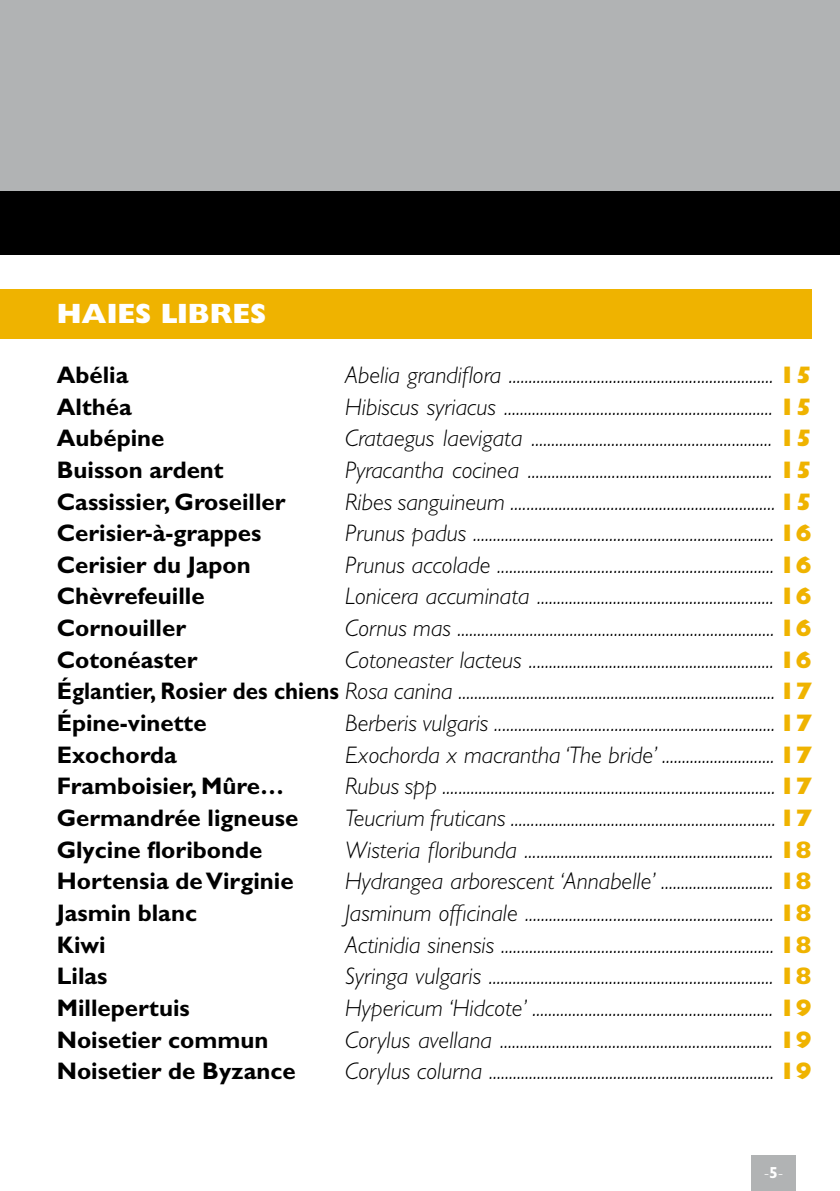
<style>
.page{position:relative;width:840px;height:1191px;background:#fff}
.page>*{position:absolute;margin:0;border:0;box-sizing:border-box;transform-origin:0 0}
.t1{font:800 28px "Gill Sans Std";color:#fff}
.t2{font:italic 300 24px/31.6px "Gill Sans Std";color:#000;text-align:justify}
.t3{font:700 24px "Gill Sans Std";color:#000}
.t4{font:300 16px "Gill Sans Std";color:#fff}
.s1{font-weight:800;font-style:normal;color:#efb300}
.s2{font-weight:700;font-style:normal}
.s3{font-weight:700}
</style>
<div class="page">
<div style="left:750px;top:1155px;width:45px;height:36px;background:#b1b3b4"></div>
<div style="left:0;top:178px;width:839px;height:77px;background:#000"></div>
<div style="left:0;top:0;width:839px;height:191px;background:#b1b3b4"></div>
<div style="left:0;top:289px;width:811px;height:49px;background:#efb300"></div>
<p class="t1" style="left:57px;top:297px;width:43px">HAIES</p>
<p class="t1" style="left:160px;top:297px;width:35px">LIBRES</p>
<p class="t3" style="left:57px;top:361px;width:73px">Abélia</p>
<p class="t2" style="left:345px;top:359px;width:468px">Abelia grandiflora .................................................................. <span class="s1">15</span></p>
<p class="t3" style="left:57px;top:392px;width:76px">Althéa</p>
<p class="t2" style="left:345px;top:391px;width:468px">Hibiscus syriacus ................................................................... <span class="s1">15</span></p>
<p class="t3" style="left:57px;top:424px;width:109px">Aubépine</p>
<p class="t2" style="left:345px;top:423px;width:468px">Crataegus laevigata ............................................................ <span class="s1">15</span></p>
<p class="t3" style="left:57px;top:455px;width:168px">Buisson ardent</p>
<p class="t2" style="left:345px;top:454px;width:468px">Pyracantha cocinea ............................................................. <span class="s1">15</span></p>
<p class="t3" style="left:57px;top:487px;width:230px">Cassissier, Groseiller</p>
<p class="t2" style="left:345px;top:486px;width:468px">Ribes sanguineum .................................................................. <span class="s1">15</span></p>
<p class="t3" style="left:57px;top:519px;width:206px">Cerisier-à-grappes</p>
<p class="t2" style="left:345px;top:517px;width:468px">Prunus padus ........................................................................... <span class="s1">16</span></p>
<p class="t3" style="left:57px;top:550px;width:195px">Cerisier du Japon</p>
<p class="t2" style="left:345px;top:549px;width:468px">Prunus accolade ..................................................................... <span class="s1">16</span></p>
<p class="t3" style="left:57px;top:582px;width:149px">Chèvrefeuille</p>
<p class="t2" style="left:345px;top:581px;width:468px">Lonicera accuminata ........................................................... <span class="s1">16</span></p>
<p class="t3" style="left:57px;top:614px;width:131px">Cornouiller</p>
<p class="t2" style="left:345px;top:612px;width:468px">Cornus mas ............................................................................... <span class="s1">16</span></p>
<p class="t3" style="left:57px;top:645px;width:142px">Cotonéaster</p>
<p class="t2" style="left:57px;top:644px;width:756px;text-indent:288px">Cotoneaster lacteus ............................................................. <span class="s1">16 </span><span class="s2">églantier, Rosier des chiens</span> Rosa canina ............................................................................... <span class="s1">17 </span><span class="s2">épine-vinette</span></p>
<p class="t2" style="left:345px;top:707px;width:468px">Berberis vulgaris ...................................................................... <span class="s1">17</span></p>
<p class="t3" style="left:57px;top:740px;width:122px">Exochorda</p>
<p class="t2" style="left:345px;top:739px;width:468px">Exochorda x macrantha ‘The bride’ ............................ <span class="s1">17</span></p>
<p class="t3" style="left:57px;top:772px;width:229px">Framboisier, Mûre…</p>
<p class="t2" style="left:345px;top:771px;width:468px">Rubus spp ................................................................................... <span class="s1">17</span></p>
<p class="t3" style="left:57px;top:803px;width:243px">Germandrée ligneuse</p>
<p class="t2" style="left:345px;top:802px;width:468px">Teucrium fruticans .................................................................. <span class="s1">17</span></p>
<p class="t3" style="left:57px;top:835px;width:207px">Glycine floribonde</p>
<p class="t2" style="left:345px;top:834px;width:468px">Wisteria floribunda .............................................................. <span class="s1">18</span></p>
<p class="t3" style="left:57px;top:867px;width:238px">Hortensia de Virginie</p>
<p class="t2" style="left:345px;top:865px;width:468px">Hydrangea arborescent ‘Annabelle’ ............................ <span class="s1">18</span></p>
<p class="t3" style="left:57px;top:898px;width:142px">Jasmin blanc</p>
<p class="t2" style="left:345px;top:897px;width:468px">Jasminum officinale .............................................................. <span class="s1">18</span></p>
<p class="t3" style="left:57px;top:930px;width:51px">Kiwi</p>
<p class="t2" style="left:345px;top:929px;width:468px">Actinidia sinensis .................................................................... <span class="s1">18</span></p>
<p class="t3" style="left:57px;top:962px;width:52px">Lilas</p>
<p class="t2" style="left:345px;top:960px;width:468px">Syringa vulgaris ....................................................................... <span class="s1">18</span></p>
<p class="t3" style="left:57px;top:993px;width:134px">Millepertuis</p>
<p class="t2" style="left:345px;top:992px;width:468px">Hypericum ‘Hidcote’ ............................................................ <span class="s1">19</span></p>
<p class="t3" style="left:57px;top:1025px;width:213px">Noisetier commun</p>
<p class="t2" style="left:345px;top:1024px;width:468px">Corylus avellana .................................................................... <span class="s1">19</span></p>
<p class="t3" style="left:57px;top:1056px;width:240px">Noisetier de Byzance</p>
<p class="t2" style="left:345px;top:1055px;width:468px">Corylus colurna ....................................................................... <span class="s1">19</span></p>
<p class="t4" style="left:763px;top:1163px;width:20px">-<span class="s3">5</span>-</p>
</div>
